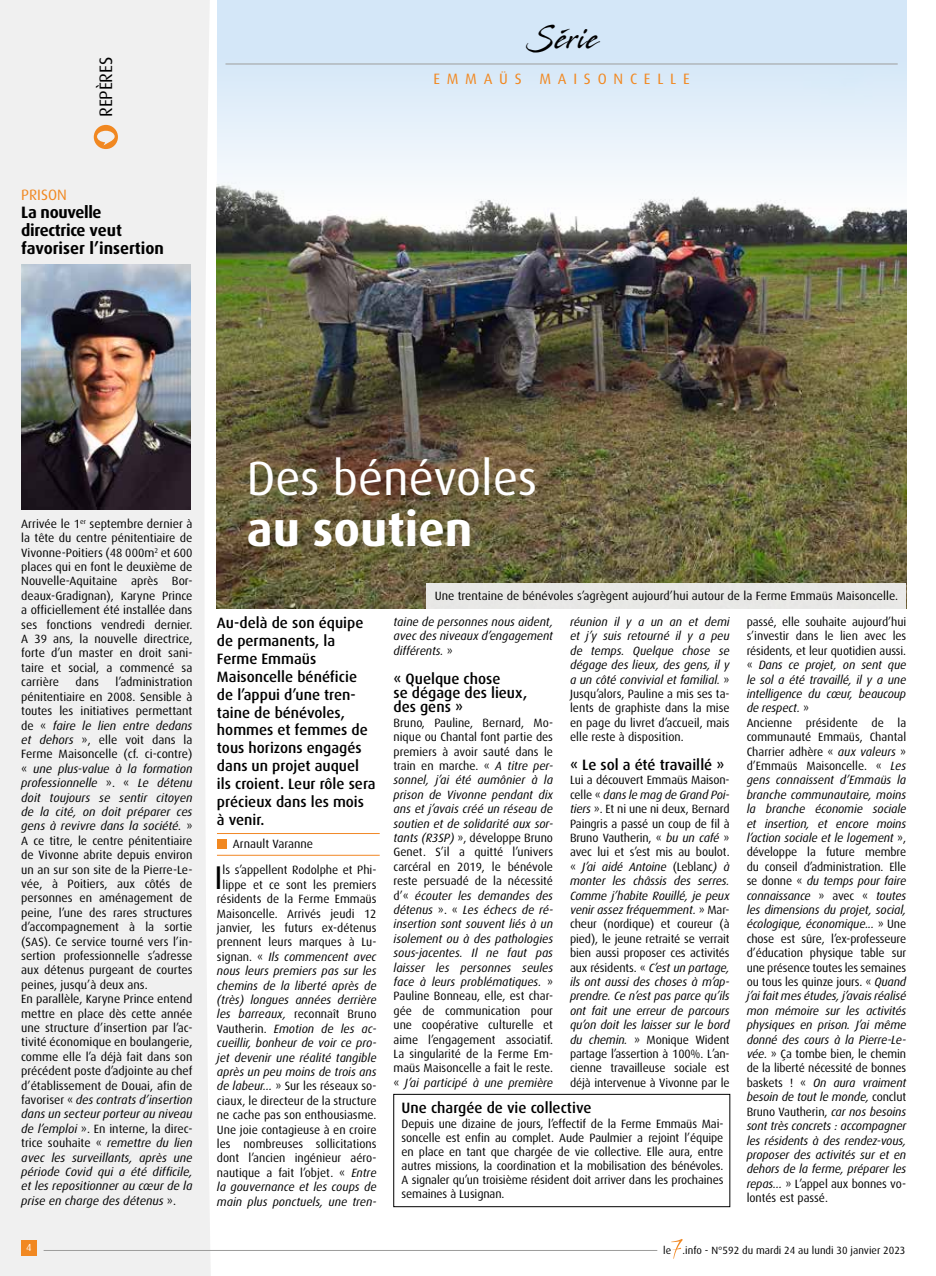
<style>
.page{position:relative;width:936px;height:1276px;background:#fff}
.page>*{position:absolute;margin:0;border:0;box-sizing:border-box;transform-origin:0 0}
.t1{font:48px "Dax";color:#fff}
.t2{font:700 48px "Dax";color:#fff}
.t3{font:33px "Dax";color:#000}
.t4{font:30px "Stingray";letter-spacing:.04em;color:#000;scale:.74 1}
.t5{font:18px "Dax";letter-spacing:-.005em;color:#000}
.t6{font:700 16.5px/18px "Dax";letter-spacing:-.015em;color:#000}
.t7{font:500 15px/17.9px "Dax";color:#000}
.t8{font:15px "Dax";letter-spacing:.45em;color:#f18821}
.t9{font:12px/14.4px "Dax";color:#000;text-align:justify}
.t10{font:italic 12px/14.4px "Dax";letter-spacing:-.01em;color:#000;text-align:justify}
.t11{font:10.5px "Dax";color:#000}
.t12{font:10.2px "Dax";color:#fff}
.s1{font-style:italic}
.s2{font-style:normal}
</style>
<div class="page">
<div style="left:217px;top:0;width:689px;height:609px;background:#d4e7f8"></div>
<img style="left:217px;top:63px;width:689px;height:546px">
<hr style="left:217px;top:833px;width:162px;height:1px;background:#f18825">
<div style="left:217px;top:839px;width:9px;height:10px;background:#f18821"></div>
<hr style="left:217px;top:855px;width:162px;height:1px;background:#f18825">
<div style="left:0;top:0;width:211px;height:1276px;background:#f0f0f0"></div>
<svg style="left:94px;top:125px;width:24px;height:24px"></svg>
<div style="left:426px;top:583px;width:480px;height:26px;background:#e8e8e6"></div>
<hr style="left:225px;top:64px;width:672px;height:1px;background:#9d9d9c">
<img style="left:21px;top:265px;width:169px;height:244px">
<div style="left:21px;top:1240px;width:15px;height:15px;background:#f18821"></div>
<hr style="left:44px;top:1250px;width:613px;height:1px;background:#9d9d9c">
<svg style="left:671px;top:1239px;width:11px;height:19px"></svg>
<div style="left:393px;top:1094px;width:337px;height:112px;border:1px solid #000"></div>
<h3 class="t5" style="left:96px;top:117px;width:62px;rotate:-90deg">REPÈRES</h3>
<p class="t8" style="left:21px;top:187px;width:47px">PRISON</p>
<h3 class="t6" style="left:21px;top:203px;width:144px">La nouvelle directrice veut favoriser l’insertion</h3>
<h3 class="t4" style="left:526px;top:18px;width:100px">Série</h3>
<p class="t8" style="left:433px;top:71px;width:258px">EMMAÜS MAISONCELLE</p>
<p class="t9" style="left:21px;top:516px;width:173px">Arrivée le 1<sup>er</sup> septembre dernier à la tête du centre pénitentiaire de Vivonne-Poitiers (48 000m<sup>2</sup> et 600 places qui en font le deuxième de Nouvelle-Aquitaine après Bor&shy;deaux-Gradignan), Karyne Prince a officiellement été installée dans ses fonctions vendredi dernier.<br>A 39 ans, la nouvelle directrice, forte d’un master en droit sani&shy;taire et social, a commencé sa carrière</p>
<p class="t9" style="left:21px;top:675px;width:173px;text-align:left;text-indent:94px">l’administration pénitentiaire en 2008. Sensible à toutes les initiatives permettant de « <span class="s1">faire le lien entre dedans et dehors</span> », elle voit dans la<br>Ferme Maisoncelle (cf. ci-contre) « <span class="s1">une plus-value à la formation professionnelle</span> ». « <span class="s1">Le détenu doit toujours se sentir citoyen de la cité, on doit préparer ces gens à revivre dans la société.</span> »<br>A ce titre, le centre pénitentiaire de Vivonne abrite depuis environ un an sur son site de la Pierre-Le&shy;vée, à Poitiers, aux côtés de personnes en aménagement de peine, l’une des rares structures d’accompagnement à la sortie (SAS). Ce service tourné vers l’in&shy;sertion professionnelle s’adresse aux détenus purgeant de courtes peines, jusqu’à deux ans.<br>En parallèle, Karyne Prince entend mettre en place dès cette année une structure d’insertion par l’ac&shy;tivité économique en boulangerie, comme elle l’a déjà fait dans son précédent poste d’adjointe au chef d’établissement de Douai, afin de favoriser « <span class="s1">des contrats d’insertion dans un secteur porteur au niveau de l’emploi</span> ». En interne, la direc&shy;trice souhaite « <span class="s1">remettre du lien avec les surveillants, après une période Covid qui a été difficile, et les repositionner au cœur de la prise en charge des détenus</span> ».</p>
<p class="t9" style="left:76px;top:675px;width:25px">dans</p>
<h1 class="t1" style="left:247px;top:452px;width:292px">Des bénévoles</h1>
<h1 class="t2" style="left:247px;top:502px;width:227px">au soutien</h1>
<p class="t7" style="left:217px;top:614px;width:160px">Au-delà de son équipe de permanents, la<br>Ferme Emmaüs<br>Maisoncelle bénéficie de l’appui d’une tren&shy;taine de bénévoles, hommes et femmes de tous horizons engagés dans un projet auquel ils croient. Leur rôle sera précieux dans les mois à venir.</p>
<p class="t9" style="left:233px;top:836px;width:82px">Arnault Varanne</p>
<h2 class="t3" style="left:214px;top:859px;width:10px">I</h2>
<p class="t9" style="left:217px;top:863px;width:161px;text-align:center">ls s’appellent Rodolphe et Phi&shy;lippe et ce sont les premiers résidents de la Ferme Emmaüs<br>Maisoncelle. Arrivés jeudi 12 janvier, les futurs ex-détenus prennent leurs marques à Lu&shy;signan. « <span class="s1">Ils commencent avec nous leurs premiers pas sur les chemins de la liberté après de (très) longues années derrière les barreaux,</span> reconnaît Bruno<br>Vautherin. <span class="s1">Emotion de les ac&shy;cueillir, bonheur de voir ce pro&shy;jet devenir une réalité tangible après un peu moins de trois ans de labeur...</span> » Sur les réseaux so&shy;ciaux, le directeur de la structure ne cache pas son enthousiasme.<br>Une joie contagieuse à en croire les nombreuses sollicitations dont l’ancien ingénieur aéro&shy;nautique a fait l’objet. « <span class="s1">Entre la gouvernance et les coups de main plus ponctuels, une tren-</span></p>
<p class="t9" style="left:435px;top:588px;width:465px">Une trentaine de bénévoles s’agrègent aujourd’hui autour de la Ferme Emmaüs Maisoncelle.</p>
<p class="t10" style="left:393px;top:615px;width:161px">taine de personnes nous aident, avec des niveaux d’engagement différents. <span class="s2">»</span></p>
<p class="t7" style="left:393px;top:671px;width:135px;line-height:14.4px">« Quelque chose<br>se dégage des lieux, des gens »</p>
<p class="t9" style="left:393px;top:715px;width:161px">Bruno, Pauline, Bernard, Mo&shy;nique ou Chantal font partie des premiers à avoir sauté dans le train en marche. « <span class="s1">A titre per&shy;sonnel, j’ai été aumônier à la prison de Vivonne pendant dix ans et j’avais créé un réseau de soutien et de solidarité aux sor&shy;tants (R3SP)</span> », développe Bruno Genet. S’il a quitté l’univers carcéral en 2019, le bénévole reste persuadé de la nécessité d’« <span class="s1">écouter les demandes des détenus</span> ». « <span class="s1">Les échecs de ré&shy;insertion sont souvent liés à un isolement ou à des pathologies sous-jacentes. Il ne faut pas laisser les personnes seules face à leurs problématiques.</span> » Pauline Bonneau, elle, est char&shy;gée de communication pour une coopérative culturelle et aime l’engagement associatif.<br>La singularité de la Ferme Em&shy;maüs Maisoncelle a fait le reste. « <span class="s1">J’ai participé à une première</span></p>
<p class="t10" style="left:570px;top:615px;width:161px">réunion il y a un an et demi et j’y suis retourné il y a peu de temps. Quelque chose se dégage des lieux, des gens, il y a un côté convivial et familial. <span class="s2">» Jusqu’alors, Pauline a mis ses ta&shy;lents de graphiste dans la mise en page du livret d’accueil, mais elle reste à disposition.</span></p>
<p class="t7" style="left:570px;top:756px;width:156px">« Le sol a été travaillé »</p>
<p class="t9" style="left:570px;top:773px;width:161px">Lui a découvert Emmaüs Maison&shy;celle « <span class="s1">dans le mag de Grand Poi&shy;tiers</span> ». Et ni une ni deux, Bernard Paingris a passé un coup de fil à Bruno Vautherin, « <span class="s1">bu un café</span> » avec lui et s’est mis au boulot. « <span class="s1">J’ai aidé Antoine</span> (Leblanc<span class="s1">) à monter les châssis des serres.<br>Comme j’habite Rouillé, je peux venir assez fréquemment.</span> » Mar&shy;cheur (nordique) et coureur (à pied), le jeune retraité se verrait bien aussi proposer ces activités aux résidents. « <span class="s1">C’est un partage, ils ont aussi des choses à m’ap&shy;prendre. Ce n’est pas parce qu’ils ont fait une erreur de parcours qu’on doit les laisser sur le bord du chemin.</span> » Monique Wident partage l’assertion à 100%. L’an&shy;cienne travailleuse sociale est déjà intervenue à Vivonne par le</p>
<p class="t7" style="left:401px;top:1099px;width:191px">Une chargée de vie collective</p>
<p class="t9" style="left:401px;top:1117px;width:323px;line-height:13.8px">Depuis une dizaine de jours, l’effectif de la Ferme Emmaüs Mai&shy;soncelle est enfin au complet. Aude Paulmier a rejoint l’équipe en place en tant que chargée de vie collective. Elle aura, entre autres missions, la coordination et la mobilisation des bénévoles.<br>A signaler qu’un troisième résident doit arriver dans les prochaines semaines à Lusignan.</p>
<p class="t10" style="left:746px;top:615px;width:161px;text-align:left"><span class="s2">passé, elle souhaite aujourd’hui s’investir dans le lien avec les résidents, et leur quotidien aussi. «</span> Dans ce projet, on sent que le sol a été travaillé, il y a une intelligence du cœur, beaucoup de respect. <span class="s2">»<br>Ancienne présidente de la communauté Emmaüs, Chantal<br>Charrier adhère «</span> aux valeurs <span class="s2">» d’Emmaüs Maisoncelle. «</span> Les gens connaissent d’Emmaüs la branche communautaire, moins la branche économie sociale et insertion, et encore moins l’action sociale et le logement <span class="s2">», développe la future membre du conseil d’administration. Elle se donne «</span> du temps pour faire connaissance <span class="s2">» avec «</span> toutes les dimensions du projet, social, écologique, économique... <span class="s2">» Une chose est sûre, l’ex-professeure d’éducation physique table sur une présence toutes les semaines ou tous les quinze jours. «</span> Quand j’ai fait mes études, j’avais réalisé mon mémoire sur les activités physiques en prison. J’ai même donné des cours à la Pierre-Le&shy;vée. <span class="s2">» Ça tombe bien, le chemin de la liberté nécessité de bonnes baskets ! «</span> On aura vraiment besoin de tout le monde, <span class="s2">conclut<br>Bruno Vautherin,</span> car nos besoins sont très concrets : accompagner les résidents à des rendez-vous, proposer des activités sur et en dehors de la ferme, préparer les repas... <span class="s2">» L’appel aux bonnes vo&shy;lontés est passé.</span></p>
<p class="t12" style="left:26px;top:1242px;width:7px">4</p>
<p class="t11" style="left:663px;top:1244px;width:244px">le .info - N°592 du mardi 24 au lundi 30 janvier 2023</p>
</div>
